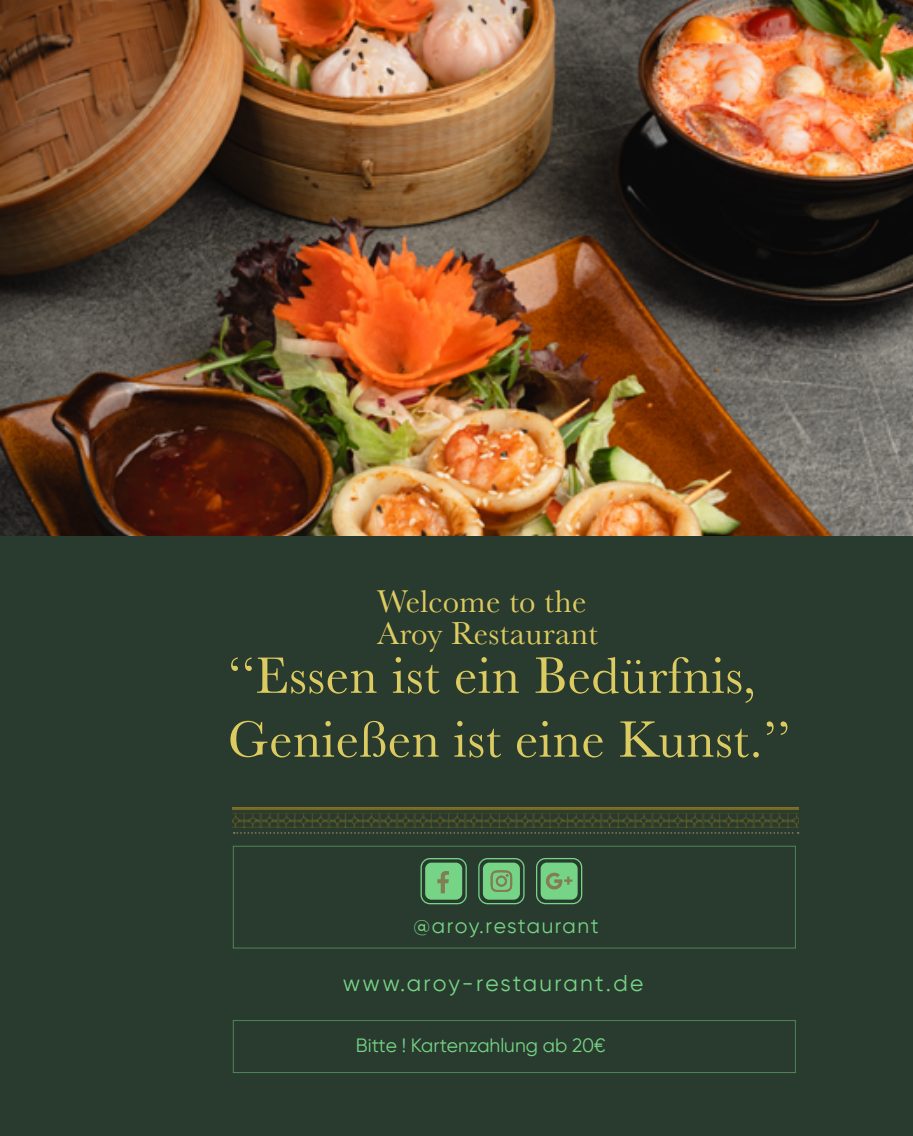
<style>
.page{position:relative;width:913px;height:1136px;background:#293a2e}
.page>*{position:absolute;margin:0;border:0;box-sizing:border-box;transform-origin:0 0}
.t1{font:53.2px/63.9px "Baskerville";letter-spacing:.01em;color:#dccb60}
.t2{font:32.73px/31.5px "Baskerville";letter-spacing:.01em;color:#dccb60}
.t3{font:22.75px "SVN Gilroy";letter-spacing:.1em;color:#76d485}
.t4{font:21px "SVN Gilroy";letter-spacing:.075em;color:#75d485}
.t5{font:19.25px "SVN Gilroy";color:#76d485}
</style>
<div class="page">
<img style="left:0;top:0;width:913px;height:536px">
<svg style="left:234px;top:832px;width:564px;height:2px"></svg>
<img style="left:233px;top:808px;width:565px;height:19px">
<svg style="left:420px;top:858px;width:47px;height:46px"></svg>
<svg style="left:478px;top:858px;width:46px;height:46px"></svg>
<svg style="left:536px;top:858px;width:46px;height:46px"></svg>
<p class="t2" style="left:377px;top:586px;width:222px">Welcome to the<br>Aroy Restaurant</p>
<p class="t1" style="left:228px;top:644px;width:564px">‘‘Essen ist ein Bedürfnis,<br>Genießen ist eine Kunst.’’</p>
<p class="t4" style="left:413px;top:910px;width:186px">@aroy.restaurant</p>
<p class="t3" style="left:343px;top:967px;width:302px">www.aroy-restaurant.de</p>
<p class="t5" style="left:356px;top:1031px;width:251px">Bitte ! Kartenzahlung ab 20€</p>
</div>
